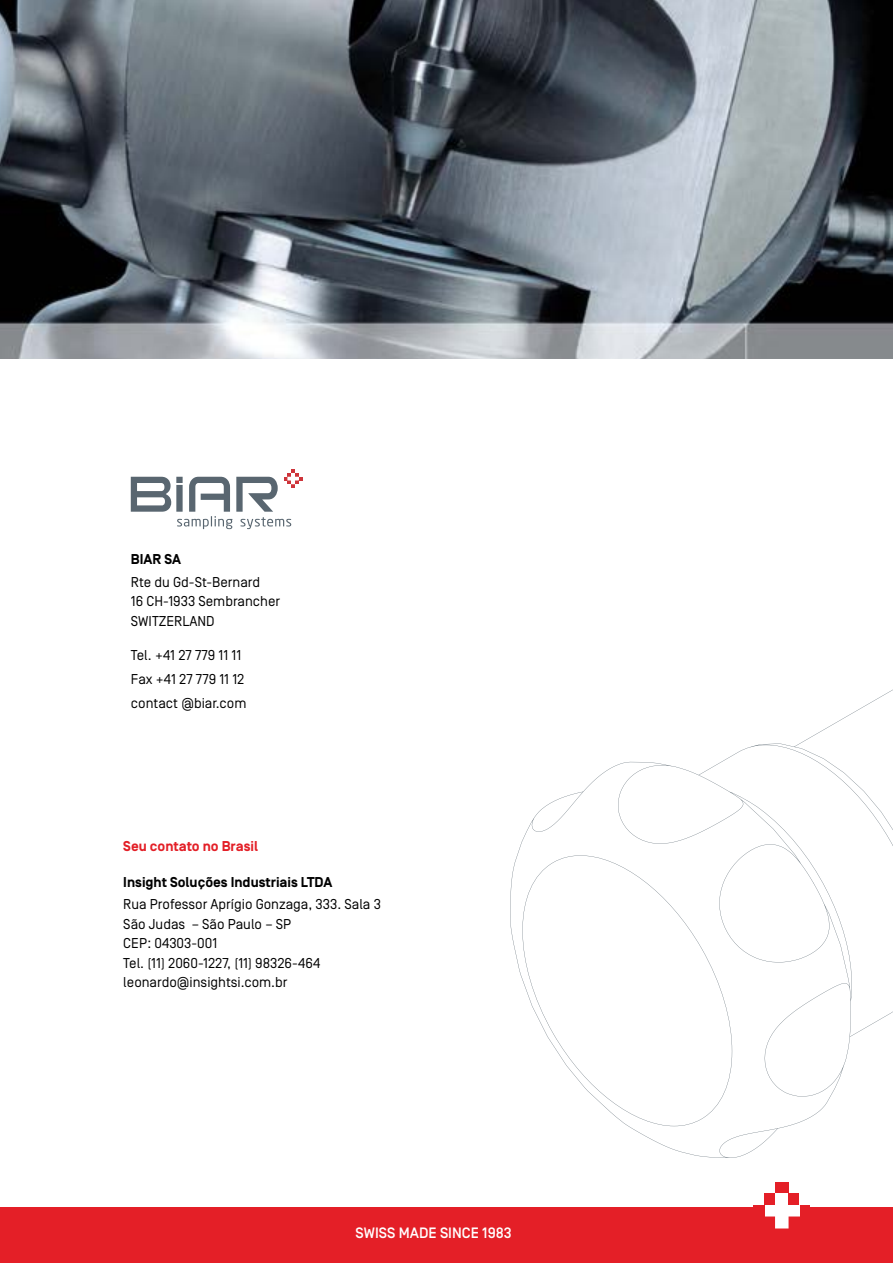
<style>
.page{position:relative;width:893px;height:1263px;background:#fff}
.page>*{position:absolute;margin:0;border:0;box-sizing:border-box;transform-origin:0 0}
.t1{font:500 15px "Simplon Norm";color:#fff}
.t2{font:14.25px/19.5px "Simplon Norm";color:#000}
.t3{font:700 14.25px "Simplon Norm";color:#000}
.t4{font:700 14.25px "Simplon Norm";color:#e31f27}
</style>
<div class="page">
<img style="left:0;top:0;width:893px;height:359px">
<svg style="left:510px;top:689px;width:383px;height:469px"></svg>
<div style="left:0;top:1207px;width:893px;height:56px;background:#e41f27"></div>
<svg style="left:764px;top:1192px;width:36px;height:36px"></svg>
<div style="left:753px;top:1204px;width:11px;height:12px;background:#e41f27"></div>
<div style="left:765px;top:1192px;width:10px;height:12px;background:#e41f27"></div>
<div style="left:775px;top:1182px;width:13px;height:10px;background:#e41f27"></div>
<div style="left:788px;top:1192px;width:11px;height:12px;background:#e41f27"></div>
<div style="left:800px;top:1204px;width:10px;height:12px;background:#e41f27"></div>
<svg style="left:131px;top:469px;width:171px;height:60px"></svg>
<p class="t3" style="left:131px;top:552px;width:52px">BIAR SA</p>
<p class="t2" style="left:131px;top:572px;width:151px">Rte du Gd-St-Bernard<br>16 CH-1933 Sembrancher<br>SWITZERLAND</p>
<p class="t2" style="left:131px;top:644px;width:117px;line-height:23.7px">Tel. +41 27 779 11 11<br>Fax +41 27 779 11 12 contact @biar.com</p>
<p class="t4" style="left:123px;top:839px;width:136px">Seu contato no Brasil</p>
<p class="t3" style="left:123px;top:874px;width:211px">Insight Soluções Industriais LTDA</p>
<p class="t2" style="left:123px;top:895px;width:259px">Rua Professor Aprígio Gonzaga, 333. Sala 3<br>São Judas – São Paulo – SP<br>CEP: 04303-001<br>Tel. (11) 2060-1227, (11) 98326-464 leonardo@insightsi.com.br</p>
<p class="t1" style="left:356px;top:1225px;width:158px">SWISS MADE SINCE 1983</p>
</div>
